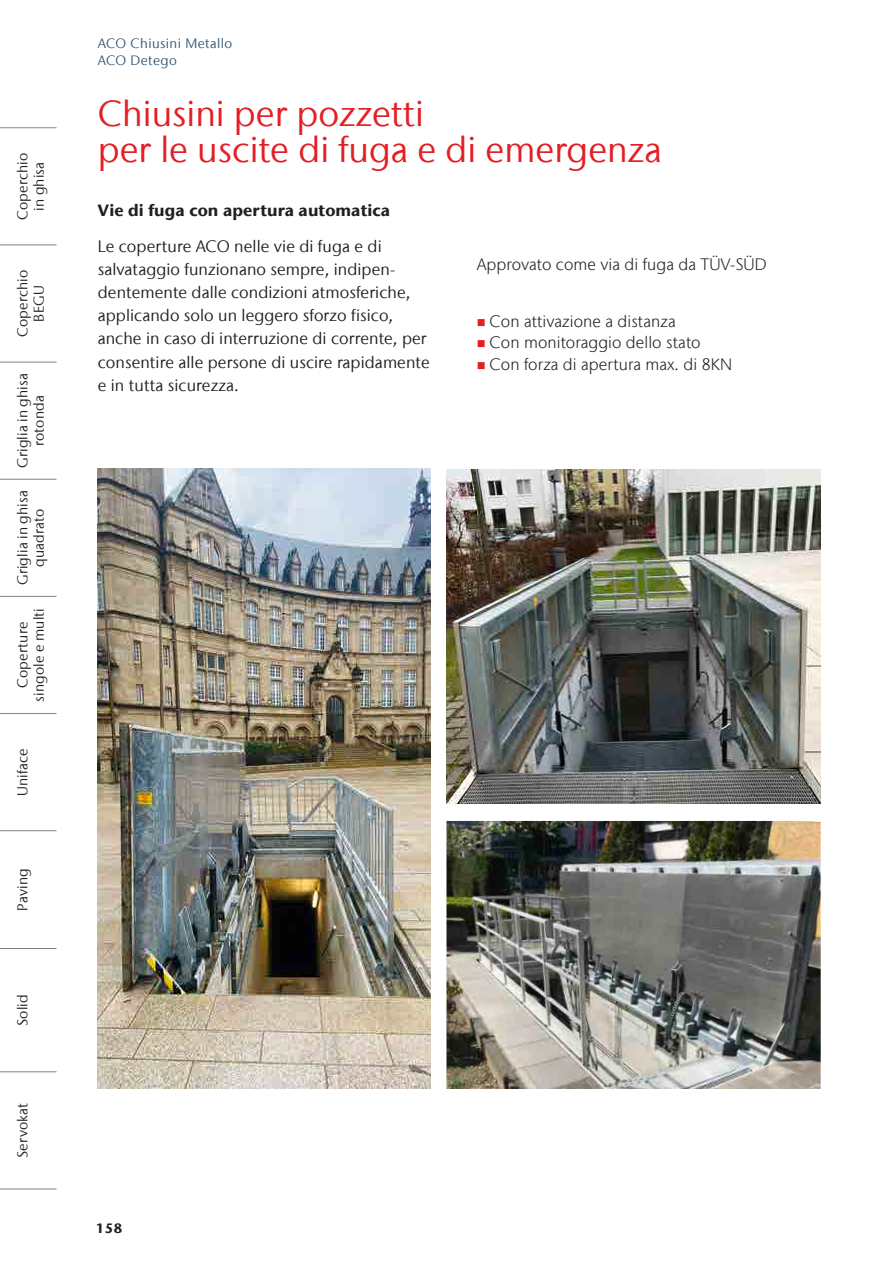
<style>
.page{position:relative;width:893px;height:1263px;background:#fff}
.page>*{position:absolute;margin:0;border:0;box-sizing:border-box;transform-origin:0 0}
.Ebene3{font:36px "Stone Sans IIITC Com";color:#e41e25}
.Introduction_text{font:16.5px/23.1px "Stone Sans IIITC Com";letter-spacing:.005em;color:#231f20}
.Introduction_text-2{font:300 16.5px "Stone Sans IIITC Com";letter-spacing:.005em;color:#231f20}
.Introduction_text-3{font:700 16.5px "Stone Sans IIITC Com";letter-spacing:.005em;color:#231f20}
.t1{font:14.25px/16.2px "Stone Sans IIITC Com";letter-spacing:.015em;color:#231f20;text-align:center}
.t2{font:13.5px "Stone Sans IIITC Com";letter-spacing:.03em;color:#335875}
.t3{font:700 13.5px "Stone Sans IIITC Com";color:#231f20}
.s1{color:#e41e25}
</style>
<div class="page">
<hr style="left:0;top:479px;width:57px;height:1px;background:#808285">
<hr style="left:0;top:596px;width:57px;height:1px;background:#808285">
<hr style="left:0;top:713px;width:57px;height:1px;background:#808285">
<hr style="left:0;top:245px;width:57px;height:1px;background:#808285">
<hr style="left:0;top:362px;width:57px;height:1px;background:#808285">
<hr style="left:0;top:830px;width:57px;height:1px;background:#808285">
<hr style="left:0;top:948px;width:57px;height:1px;background:#808285">
<hr style="left:0;top:1071px;width:57px;height:1px;background:#808285">
<hr style="left:0;top:1189px;width:57px;height:1px;background:#808285">
<hr style="left:0;top:127px;width:57px;height:1px;background:#808285">
<img style="left:446px;top:821px;width:375px;height:268px">
<img style="left:446px;top:470px;width:375px;height:333px">
<img style="left:98px;top:468px;width:333px;height:621px">
<p class="t1" style="left:14px;top:220px;width:69px;rotate:-90deg">Coperchio in ghisa</p>
<p class="t1" style="left:14px;top:337px;width:69px;rotate:-90deg">Coperchio<br>BEGU</p>
<p class="t1" style="left:14px;top:468px;width:96px;rotate:-90deg">Griglia in ghisa rotonda</p>
<p class="t1" style="left:14px;top:585px;width:96px;rotate:-90deg">Griglia in ghisa quadrato</p>
<p class="t1" style="left:14px;top:702px;width:95px;rotate:-90deg">Coperture singole e multi</p>
<p class="t1" style="left:14px;top:796px;width:50px;rotate:-90deg">Uniface</p>
<p class="t1" style="left:14px;top:911px;width:44px;rotate:-90deg">Paving</p>
<p class="t1" style="left:14px;top:1026px;width:33px;rotate:-90deg">Solid</p>
<p class="t1" style="left:14px;top:1158px;width:57px;rotate:-90deg">Servokat</p>
<p class="t2" style="left:98px;top:35px;width:136px">ACO Chiusini Metallo</p>
<p class="t2" style="left:98px;top:52px;width:81px">ACO Detego</p>
<p class="Ebene3" style="left:98px;top:91px;width:328px">Chiusini per pozzetti</p>
<p class="Ebene3" style="left:98px;top:127px;width:565px">per le uscite di fuga e di emergenza</p>
<p class="Introduction_text-3" style="left:98px;top:200px;width:294px">Vie di fuga con apertura automatica</p>
<p class="Introduction_text" style="left:98px;top:235px;width:333px">Le coperture ACO nelle vie di fuga e di salvataggio funzionano sempre, indipen&shy;dentemente dalle condizioni atmosferiche, applicando solo un leggero sforzo fisico, anche in caso di interruzione di corrente, per consentire alle persone di uscire rapidamente e in tutta sicurezza.</p>
<p class="Introduction_text-2" style="left:477px;top:254px;width:291px">Approvato come via di fuga da TÜV-SÜD</p>
<p class="Introduction_text-2" style="left:477px;top:311px;width:200px"><span class="s1">■</span> Con attivazione a distanza</p>
<p class="Introduction_text-2" style="left:477px;top:332px;width:225px"><span class="s1">■</span> Con monitoraggio dello stato</p>
<p class="Introduction_text-2" style="left:477px;top:354px;width:257px"><span class="s1">■</span> Con forza di apertura max. di 8KN</p>
<p class="t3" style="left:96px;top:1220px;width:28px">158</p>
</div>
